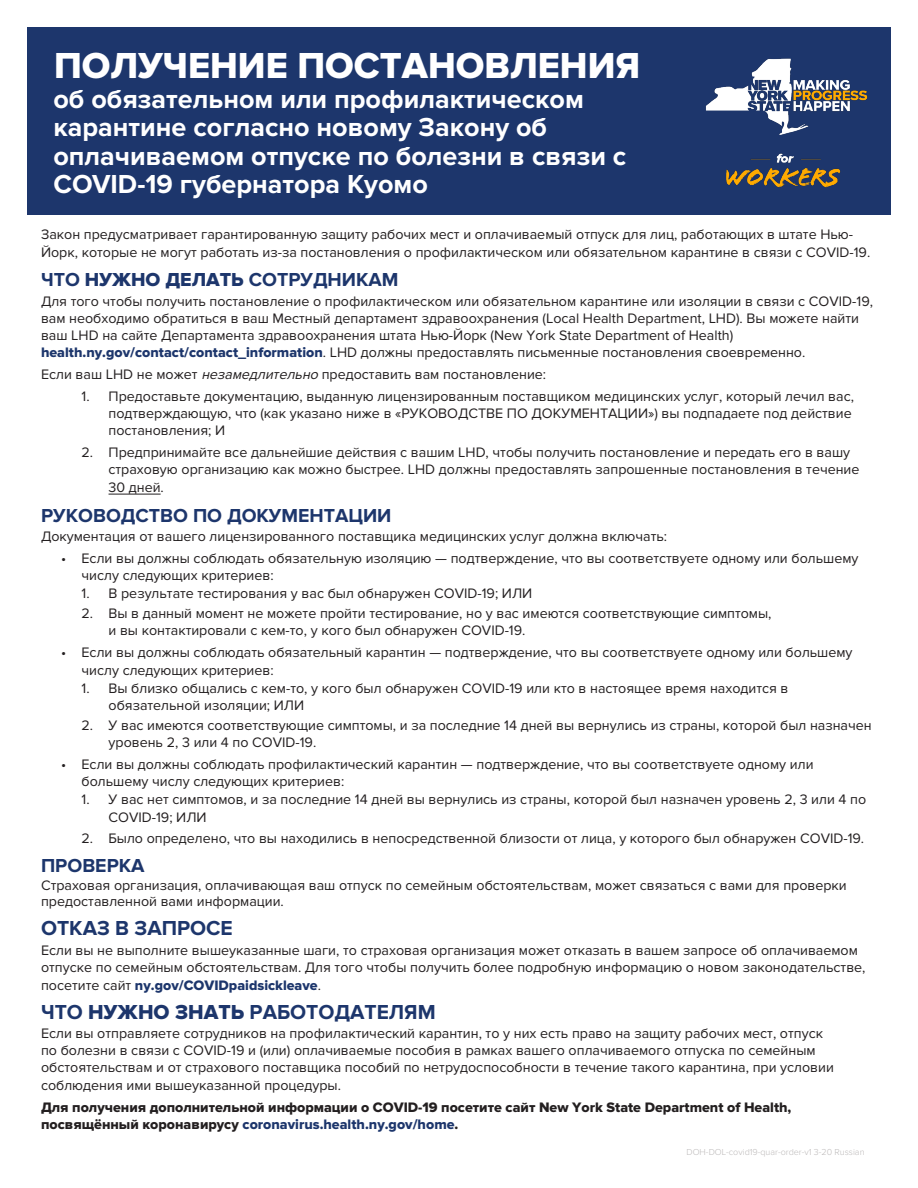
<style>
.page{position:relative;width:918px;height:1188px;background:#fff}
.page>*{position:absolute;margin:0;border:0;box-sizing:border-box;transform-origin:0 0}
.Headlines_Prox_H1{font:37.5px "Proxima Nova Extrabld";color:#fff}
.Headlines_Prox_H2{font:700 27px/28.5px "Proxima Nova";color:#fff}
.Blue_subtitles{font:700 21px "Proxima Nova";color:#1d366c}
.Blue_subtitles-2{font:700 19.5px "Proxima Nova";color:#1d366c}
.body_copy{font:14.25px/17.1px "Proxima Nova";color:#231f20}
.body_copy-2{font:14.25px/17.1px "Proxima Nova Extrabld";color:#231f20}
.t1{font:300 9px "Proxima Nova";color:#bdbaba}
.s1{font-family:"Proxima Nova Extrabld";font-weight:400}
.s2{font-family:"Proxima Nova Extrabld";color:#1d366c}
.s3{font-style:italic}
.s4{color:#1d366c}
</style>
<div class="page">
<div style="left:27px;top:27px;width:864px;height:188px;background:#1d366c"></div>
<hr style="left:109px;top:494px;width:52px;height:1px;background:#231f20">
<img style="left:705px;top:58px;width:163px;height:130px">
<h1 class="Headlines_Prox_H1" style="left:54px;top:44px;width:588px">ПОЛУЧЕНИЕ ПОСТАНОВЛЕНИЯ</h1>
<h1 class="Headlines_Prox_H2" style="left:53px;top:85px;width:574px">об обязательном или профилактическом карантине согласно новому Закону об оплачиваемом отпуске по болезни в связи с COVID-19 губернатора Куомо</h1>
<p class="body_copy" style="left:41px;top:226px;width:831px;line-height:18px">Закон предусматривает гарантированную защиту рабочих мест и оплачиваемый отпуск для лиц, работающих в штате Нью-<br>Йорк, которые не могут работать из-за постановления о профилактическом или обязательном карантине в связи с COVID-19.</p>
<p class="Blue_subtitles-2" style="left:41px;top:269px;width:359px">ЧТО <span class="s1">НУЖНО ДЕЛАТЬ</span> СОТРУДНИКАМ</p>
<p class="body_copy" style="left:41px;top:293px;width:834px">Для того чтобы получить постановление о профилактическом или обязательном карантине или изоляции в связи с COVID-19, вам необходимо обратиться в ваш Местный департамент здравоохранения (Local Health Department, LHD). Вы можете найти ваш LHD на сайте Департамента здравоохранения штата Нью-Йорк (New York State Department of Health) <span class="s2">health.ny.gov/contact/contact_information</span>. LHD должны предоставлять письменные постановления своевременно.</p>
<p class="body_copy" style="left:41px;top:366px;width:507px">Если ваш LHD не может <span class="s3">незамедлительно</span> предоставить вам постановление:</p>
<p class="body_copy" style="left:109px;top:388px;width:747px;text-indent:-27px">1. Предоставьте документацию, выданную лицензированным поставщиком медицинских услуг, который лечил вас, подтверждающую, что (как указано ниже в «РУКОВОДСТВЕ ПО ДОКУМЕНТАЦИИ») вы подпадаете под действие постановления; И</p>
<p class="body_copy" style="left:109px;top:444px;width:752px;line-height:17.5px;text-indent:-27px">2. Предпринимайте все дальнейшие действия с вашим LHD, чтобы получить постановление и передать его в вашу страховую организацию как можно быстрее. LHD должны предоставлять запрошенные постановления в течение<br>30 дней.</p>
<p class="Blue_subtitles-2" style="left:41px;top:504px;width:352px">РУКОВОДСТВО ПО ДОКУМЕНТАЦИИ</p>
<p class="body_copy" style="left:41px;top:528px;width:628px">Документация от вашего лицензированного поставщика медицинских услуг должна включать:</p>
<p class="body_copy" style="left:82px;top:550px;width:778px;text-indent:-20px">• Если вы должны соблюдать обязательную изоляцию — подтверждение, что вы соответствуете одному или большему числу следующих критериев:</p>
<p class="body_copy" style="left:82px;top:585px;width:452px">1. В результате тестирования у вас был обнаружен COVID-19; ИЛИ</p>
<p class="body_copy" style="left:109px;top:605px;width:665px;text-indent:-27px">2. Вы в данный момент не можете пройти тестирование, но у вас имеются соответствующие симптомы, и вы контактировали с кем-то, у кого был обнаружен COVID-19.</p>
<p class="body_copy" style="left:82px;top:644px;width:773px;text-indent:-20px">• Если вы должны соблюдать обязательный карантин — подтверждение, что вы соответствуете одному или большему числу следующих критериев:</p>
<p class="body_copy" style="left:109px;top:680px;width:681px;text-indent:-27px">1. Вы близко общались с кем-то, у кого был обнаружен COVID-19 или кто в настоящее время находится в обязательной изоляции; ИЛИ</p>
<p class="body_copy" style="left:109px;top:717px;width:765px;text-indent:-27px">2. У вас имеются соответствующие симптомы, и за последние 14 дней вы вернулись из страны, которой был назначен уровень 2, 3 или 4 по COVID-19.</p>
<p class="body_copy" style="left:82px;top:756px;width:734px;text-indent:-20px">• Если вы должны соблюдать профилактический карантин — подтверждение, что вы соответствуете одному или большему числу следующих критериев:</p>
<p class="body_copy" style="left:109px;top:791px;width:759px;text-indent:-27px">1. У вас нет симптомов, и за последние 14 дней вы вернулись из страны, которой был назначен уровень 2, 3 или 4 по<br>COVID-19; ИЛИ</p>
<p class="body_copy" style="left:82px;top:830px;width:784px">2. Было определено, что вы находились в непосредственной близости от лица, у которого был обнаружен COVID-19.</p>
<p class="Blue_subtitles-2" style="left:41px;top:854px;width:105px">ПРОВЕРКА</p>
<p class="body_copy" style="left:41px;top:878px;width:807px;line-height:15.9px">Страховая организация, оплачивающая ваш отпуск по семейным обстоятельствам, может связаться с вами для проверки предоставленной вами информации.</p>
<p class="Blue_subtitles" style="left:41px;top:916px;width:193px">ОТКАЗ В ЗАПРОСЕ</p>
<p class="body_copy" style="left:41px;top:941px;width:826px;line-height:17.5px">Если вы не выполните вышеуказанные шаги, то страховая организация может отказать в вашем запросе об оплачиваемом отпуске по семейным обстоятельствам. Для того чтобы получить более подробную информацию о новом законодательстве, посетите сайт <span class="s2">ny.gov/COVIDpaidsickleave</span>.</p>
<p class="Blue_subtitles" style="left:41px;top:1000px;width:396px">ЧТО <span class="s1">НУЖНО ЗНАТЬ</span> РАБОТОДАТЕЛЯМ</p>
<p class="body_copy" style="left:41px;top:1025px;width:794px">Если вы отправляете сотрудников на профилактический карантин, то у них есть право на защиту рабочих мест, отпуск по болезни в связи с COVID-19 и (или) оплачиваемые пособия в рамках вашего оплачиваемого отпуска по семейным обстоятельствам и от страхового поставщика пособий по нетрудоспособности в течение такого карантина, при условии соблюдения ими вышеуказанной процедуры.</p>
<p class="body_copy-2" style="left:41px;top:1099px;width:752px">Для получения дополнительной информации о COVID-19 посетите сайт New York State Department of Health, посвящённый коронавирусу <span class="s4">coronavirus.health.ny.gov/home</span>.</p>
<p class="t1" style="left:687px;top:1147px;width:180px">DOH-DOL-covid19-quar-order-v1 3-20 Russian</p>
</div>
